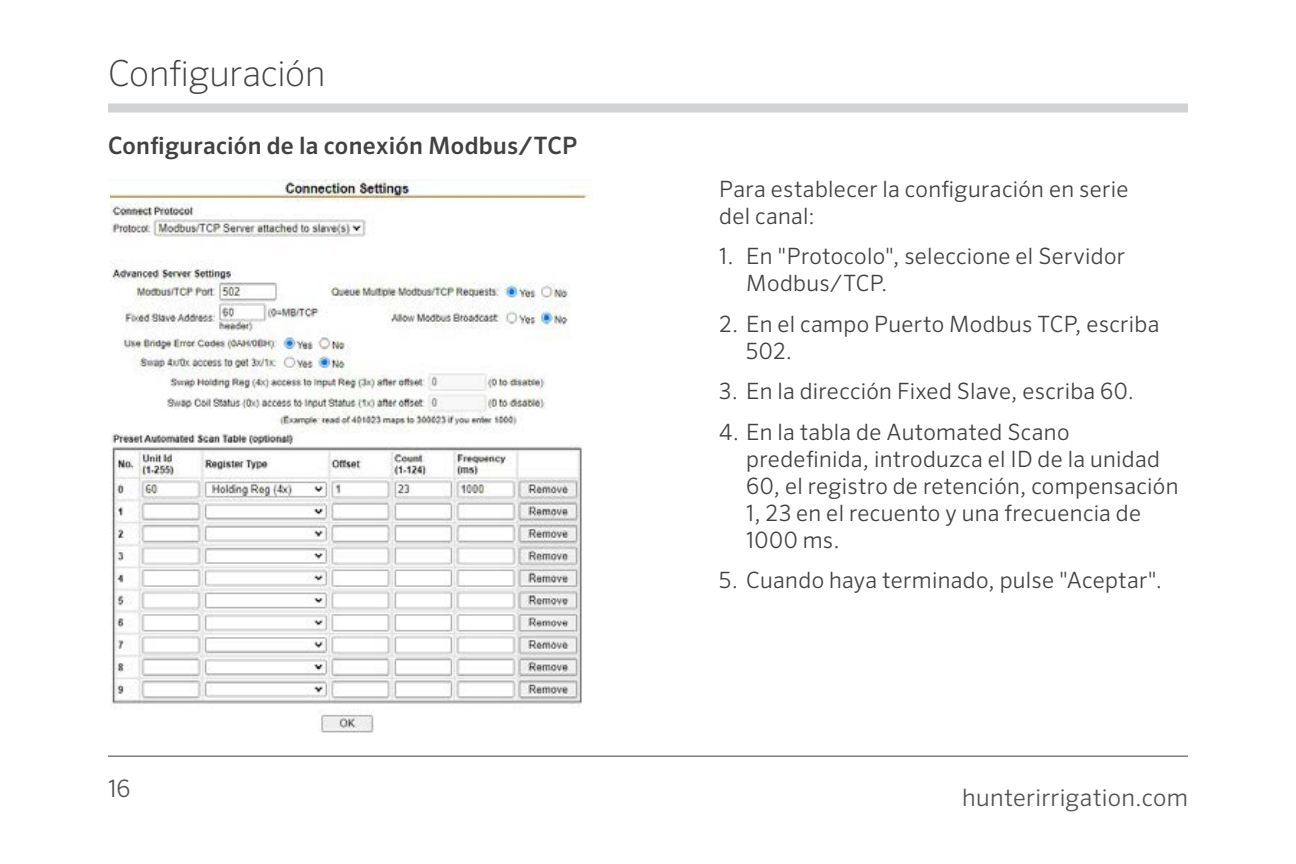
<style>
.page{position:relative;width:1296px;height:864px;background:#fff}
.page>*{position:absolute;margin:0;border:0;box-sizing:border-box;transform-origin:0 0}
.t1{font:200 36px "Sero Pro";letter-spacing:-.005em;color:#414042}
.t2{font:500 24px "Sero Pro";letter-spacing:.01em;color:#414042}
.t3{font:300 24px "Sero Pro";letter-spacing:.01em;color:#515254}
.t4{font:300 22.5px/27px "Sero Pro";letter-spacing:.015em;color:#414042}
</style>
<div class="page">
<div style="left:108px;top:104px;width:1080px;height:8px;background:#d1d3d4"></div>
<hr style="left:108px;top:756px;width:1080px;height:1px;background:#414042">
<img style="left:110px;top:179px;width:480px;height:554px">
<h1 class="t1" style="left:108px;top:52px;width:219px">Configuración</h1>
<p class="t2" style="left:108px;top:131px;width:471px">Configuración de la conexión Modbus/TCP</p>
<p class="t3" style="left:108px;top:774px;width:24px">16</p>
<p class="t4" style="left:719px;top:175px;width:411px">Para establecer la configuración en serie del canal:</p>
<p class="t4" style="left:746px;top:243px;width:380px;text-indent:-27px">1. En "Protocolo", seleccione el Servidor<br>Modbus/TCP.</p>
<p class="t4" style="left:746px;top:310px;width:415px;text-indent:-27px">2. En el campo Puerto Modbus TCP, escriba<br>502.</p>
<p class="t4" style="left:719px;top:378px;width:416px">3. En la dirección Fixed Slave, escriba 60.</p>
<p class="t4" style="left:746px;top:418px;width:434px;text-indent:-27px">4. En la tabla de Automated Scano predefinida, introduzca el ID de la unidad<br>60, el registro de retención, compensación<br>1, 23 en el recuento y una frecuencia de<br>1000 ms.</p>
<p class="t4" style="left:719px;top:567px;width:444px">5. Cuando haya terminado, pulse "Aceptar".</p>
<p class="t3" style="left:962px;top:783px;width:227px">hunterirrigation.com</p>
</div>
